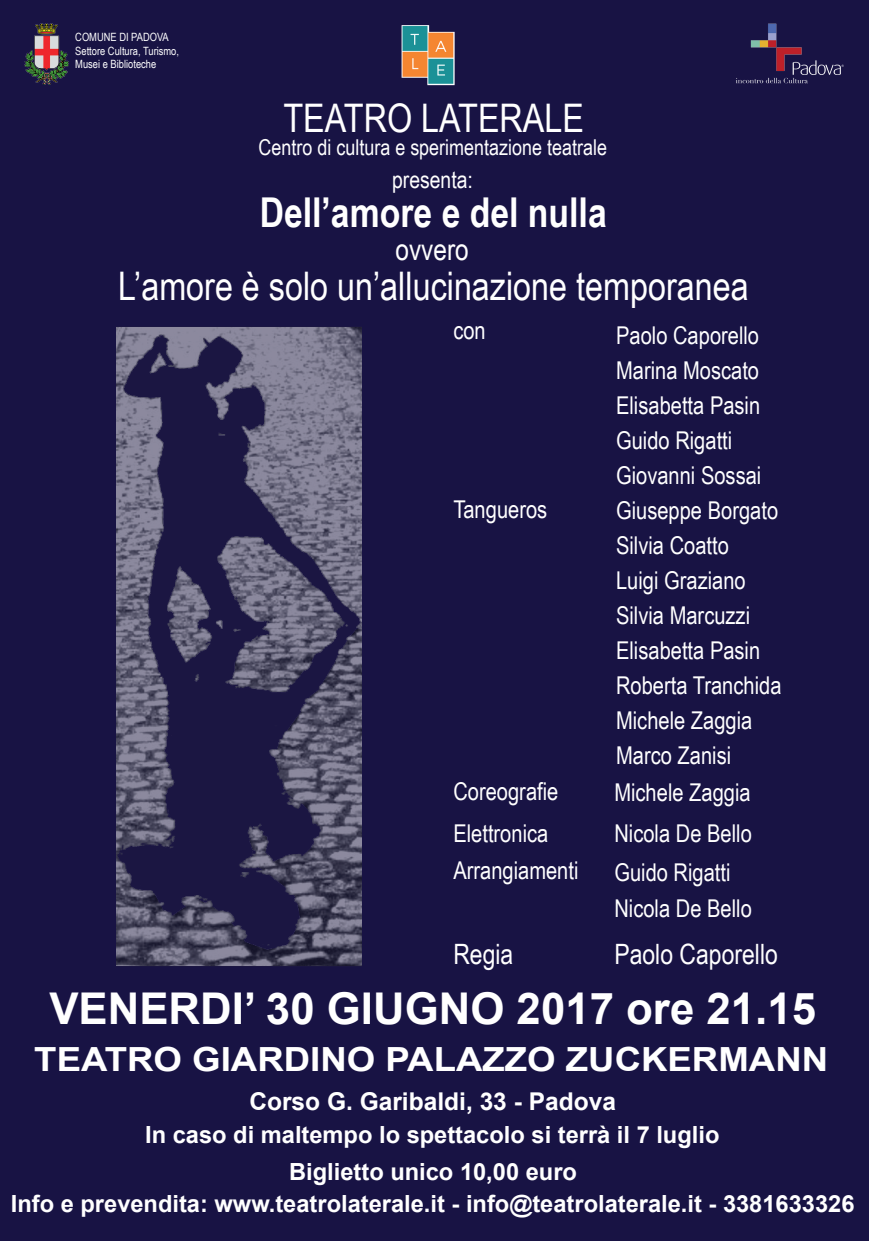
<style>
.page{position:relative;width:869px;height:1241px;background:#fff}
.page>*{position:absolute;margin:0;border:0;box-sizing:border-box;transform-origin:0 0}
.t1{font:700 43.75px "Arial";color:#fff}
.t2{font:700 41.12px "Arial Narrow";color:#fff}
.t3{font:39.38px "Arial Narrow";color:#fff}
.t4{font:700 33.25px "Arial";color:#fff;scale:1.1 1}
.t5{font:29.75px "Arial Narrow";color:#fff}
.t6{font:28px "Arial Narrow";color:#fff}
.t7{font:24.5px/35px "Arial Narrow";color:#fff}
.t8{font:700 24.5px "Arial";color:#fff}
.t9{font:700 23.62px/32.4px "Arial";color:#fff;text-align:center}
.t10{font:23.62px "Arial Narrow";color:#fff}
.t11{font:21.88px "Arial Narrow";color:#fff}
.t12{font:11.38px/13.7px "Arial Narrow";color:#fff}
</style>
<div class="page">
<div style="left:0;top:0;width:868px;height:1240px;background:#181344"></div>
<img style="left:117px;top:327px;width:244px;height:638px">
<img style="left:401px;top:25px;width:53px;height:60px">
<img style="left:25px;top:24px;width:43px;height:60px">
<img style="left:736px;top:23px;width:108px;height:61px">
<p class="t12" style="left:75px;top:30px;width:105px">COMUNE DI PADOVA<br>Settore Cultura, Turismo,<br>Musei e Biblioteche</p>
<h3 class="t3" style="left:283px;top:89px;width:302px">TEATRO LATERALE</h3>
<p class="t10" style="left:392px;top:162px;width:82px">presenta:</p>
<p class="t11" style="left:258px;top:131px;width:350px">Centro di cultura e sperimentazione teatrale</p>
<h2 class="t2" style="left:259px;top:181px;width:348px">Dell’amore e del nulla</h2>
<p class="t5" style="left:395px;top:228px;width:75px">ovvero</p>
<h3 class="t3" style="left:118px;top:257px;width:632px">L’amore è solo un’allucinazione temporanea</h3>
<p class="t7" style="left:453px;top:312px;width:34px">con</p>
<p class="t7" style="left:453px;top:491px;width:95px">Tangueros</p>
<p class="t7" style="left:615px;top:316px;width:167px">Paolo Caporello<br>Marina Moscato<br>Elisabetta Pasin<br>Guido Rigatti<br>Giovanni Sossai<br>Giuseppe Borgato<br>Silvia Coatto<br>Luigi Graziano<br>Silvia Marcuzzi<br>Elisabetta Pasin<br>Roberta Tranchida<br>Michele Zaggia<br>Marco Zanisi</p>
<p class="t7" style="left:453px;top:773px;width:106px">Coreografie</p>
<p class="t7" style="left:614px;top:774px;width:138px">Michele Zaggia</p>
<p class="t7" style="left:453px;top:815px;width:96px">Elettronica</p>
<p class="t7" style="left:614px;top:815px;width:139px">Nicola De Bello</p>
<p class="t7" style="left:453px;top:852px;width:127px">Arrangiamenti</p>
<p class="t7" style="left:614px;top:852px;width:139px;line-height:36.8px">Guido Rigatti<br>Nicola De Bello</p>
<p class="t6" style="left:453px;top:933px;width:61px">Regia</p>
<p class="t6" style="left:614px;top:933px;width:165px">Paolo Caporello</p>
<h1 class="t1" style="left:49px;top:977px;width:767px">VENERDI’ 30 GIUGNO 2017 ore 21.15</h1>
<h3 class="t4" style="left:34px;top:1035px;width:722px">TEATRO GIARDINO PALAZZO ZUCKERMANN</h3>
<p class="t8" style="left:249px;top:1084px;width:368px">Corso G. Garibaldi, 33 - Padova</p>
<p class="t9" style="left:145px;top:1118px;width:575px">In caso di maltempo lo spettacolo si terrà il 7 luglio</p>
<p class="t9" style="left:11px;top:1155px;width:844px">Biglietto unico 10,00 euro<br>Info e prevendita: www.teatrolaterale.it - info@teatrolaterale.it - 3381633326</p>
</div>
